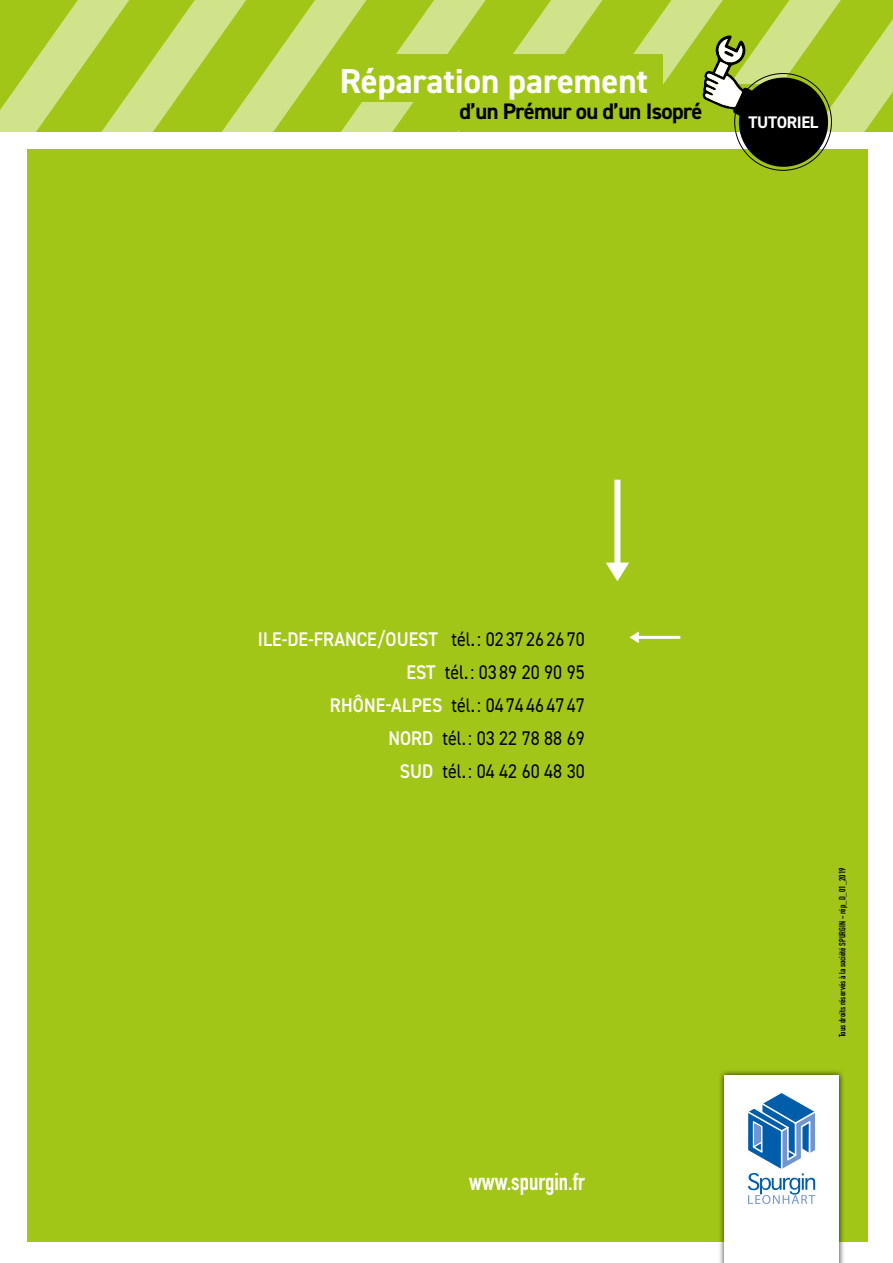
<style>
.page{position:relative;width:893px;height:1263px;background:#fff}
.page>*{position:absolute;margin:0;border:0;box-sizing:border-box;transform-origin:0 0}
.t1{font:700 34.65px "DIN2014";color:#fff}
.t2{font:700 24px "DIN Condensed";color:#fff}
.t3{font:700 22.5px "DIN2014";letter-spacing:-.03em;color:#000}
.t4{font:19.8px/33px "DIN2014";color:#000;text-align:right;scale:.91 1}
.t5{font:700 16.8px "DIN2014";letter-spacing:-.02em;color:#fff}
.t6{font:700 9px "DIN Condensed";color:#000}
.s1{font-weight:600;color:#fff}
</style>
<div class="page">
<svg style="left:0;top:0;width:893px;height:198px;background:#bad457"></svg>
<div style="left:27px;top:149px;width:840px;height:1093px;background:#a2c617"></div>
<div style="left:719px;top:1069px;width:126px;height:194px;background:#000;opacity:.75"></div>
<div style="left:725px;top:1075px;width:114px;height:188px;background:#fff"></div>
<svg style="left:748px;top:1091px;width:68px;height:113px"></svg>
<div style="left:614px;top:480px;width:6px;height:88px;background:#fff"></div>
<svg style="left:606px;top:563px;width:23px;height:18px"></svg>
<hr style="left:636px;top:636px;width:44px;height:3px;background:#fff">
<svg style="left:629px;top:631px;width:10px;height:12px"></svg>
<div style="left:739px;top:78px;width:89px;height:89px;background:#000;border-radius:50%"></div>
<h1 class="t1" style="left:340px;top:58px;width:310px">Réparation parement</h1>
<p class="t3" style="left:460px;top:97px;width:244px">d’un Prémur ou d’un Isopré</p>
<p class="t5" style="left:749px;top:111px;width:71px">TUTORIEL</p>
<p class="t4" style="left:258px;top:622px;width:361px"><span class="s1">ILE-DE-FRANCE/OUEST</span> tél. : 02 3726 2670<br><span class="s1">EST</span> tél. : 0389 20 90 95<br><span class="s1">RHÔNE-ALPES</span> tél. : 04744647 47<br><span class="s1">NORD</span> tél. : 03 22 78 88 69<br><span class="s1">SUD</span> tél. : 04 42 60 48 30</p>
<p class="t2" style="left:469px;top:1166px;width:117px">www.spurgin.fr</p>
<p class="t6" style="left:836px;top:1037px;width:171px;rotate:-90deg">Tous droits réservés à la société SPURGIN - rép_D_01_2019</p>
</div>
